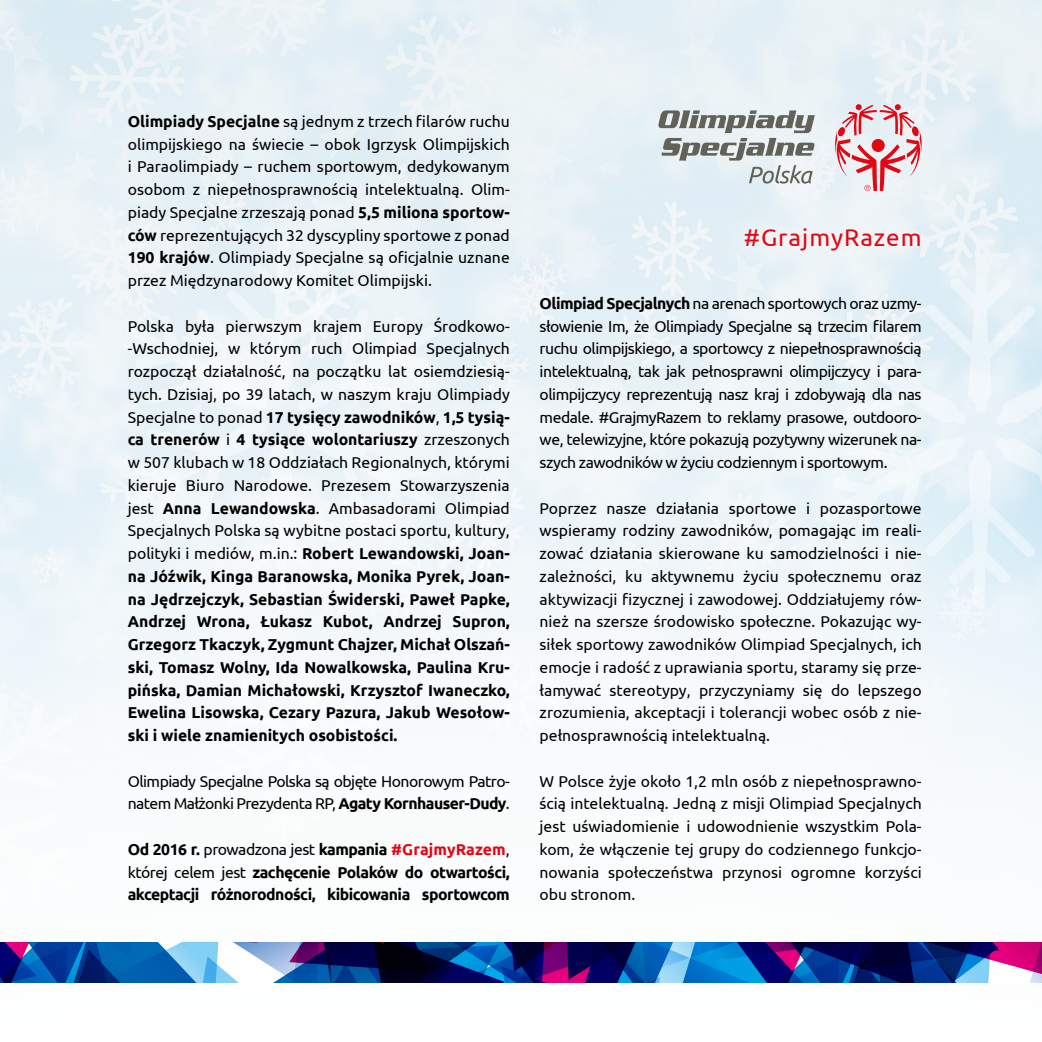
<style>
.page{position:relative;width:1042px;height:1042px;background:#fff}
.page>*{position:absolute;margin:0;border:0;box-sizing:border-box;transform-origin:0 0}
.t1{font:24.15px "Ubuntu";letter-spacing:.04em;color:#e30613}
.t2{font:15.75px/22.8px "Ubuntu";color:#000;text-align:justify}
.t3{font:700 15.75px/22.8px "Ubuntu";letter-spacing:-.03em;color:#000;text-align:justify}
.t4{font:15.75px/22.8px "Ubuntu";letter-spacing:-.035em;color:#000}
.s1{font-weight:700}
.s2{font-weight:400}
.s3{color:#e30613}
</style>
<div class="page">
<img style="left:0;top:0;width:1042px;height:983px">
<svg style="left:0;top:943px;width:1042px;height:39px;background:#2d4b93"></svg>
<svg style="left:834px;top:104px;width:87px;height:87px;background:#e7b7bd"></svg>
<svg style="left:658px;top:110px;width:157px;height:74px;background:#bec4c4"></svg>
<p class="t2" style="left:128px;top:109px;width:383px"><span class="s1">Olimpiady Specjalne</span> są jednym z trzech filarów ruchu olimpijskiego na świecie – obok Igrzysk Olimpijskich i Paraolimpiady – ruchem sportowym, dedykowanym osobom z niepełnosprawnością intelektualną. Olim&shy;piady Specjalne zrzeszają ponad <span class="s1">5,5 miliona sportow&shy;ców</span> reprezentujących 32 dyscypliny sportowe z ponad <span class="s1">190 krajów</span>. Olimpiady Specjalne są oficjalnie uznane przez Międzynarodowy Komitet Olimpijski.</p>
<p class="t3" style="left:128px;top:314px;width:383px"><span class="s2">Polska była pierwszym krajem Europy Środkowo--Wschodniej, w którym ruch Olimpiad Specjalnych rozpoczął działalność, na początku lat osiemdziesią&shy;tych. Dzisiaj, po 39 latach, w naszym kraju Olimpiady Specjalne to ponad</span> 17 tysięcy zawodników<span class="s2">,</span> 1,5 tysią&shy;ca trenerów <span class="s2">i</span> 4 tysiące wolontariuszy <span class="s2">zrzeszonych w 507 klubach w 18 Oddziałach Regionalnych, którymi kieruje Biuro Narodowe. Prezesem Stowarzyszenia jest</span> Anna Lewandowska<span class="s2">. Ambasadorami Olimpiad Specjalnych Polska są wybitne postaci sportu, kultury, polityki i mediów, m.in.:</span> Robert Lewandowski, Joan&shy;na Jóźwik, Kinga Baranowska, Monika Pyrek, Joan&shy;na Jędrzejczyk, Sebastian Świderski, Paweł Papke, Andrzej Wrona, Łukasz Kubot, Andrzej Supron, Grzegorz Tkaczyk, Zygmunt Chajzer, Michał Olszań&shy;ski, Tomasz Wolny, Ida Nowalkowska, Paulina Kru&shy;pińska, Damian Michałowski, Krzysztof Iwaneczko, Ewelina Lisowska, Cezary Pazura, Jakub Wesołow&shy;ski i wiele znamienitych osobistości.</p>
<p class="t4" style="left:128px;top:769px;width:383px">Olimpiady Specjalne Polska są objęte Honorowym Patro&shy;natem Małżonki Prezydenta RP, <span class="s1">Agaty Kornhauser-Dudy</span>.</p>
<p class="t3" style="left:128px;top:838px;width:383px">Od 2016 r. <span class="s2">prowadzona jest</span> kampania <span class="s3">#GrajmyRazem</span><span class="s2">, której celem jest</span> zachęcenie Polaków do otwartości, akceptacji różnorodności, kibicowania sportowcom</p>
<h1 class="t1" style="left:744px;top:222px;width:179px">#GrajmyRazem</h1>
<p class="t2" style="left:539px;top:291px;width:383px"><span class="s1">Olimpiad Specjalnych</span> na arenach sportowych oraz uzmy&shy;słowienie Im, że Olimpiady Specjalne są trzecim filarem ruchu olimpijskiego, a sportowcy z niepełnosprawnością intelektualną, tak jak pełnosprawni olimpijczycy i para&shy;olimpijczycy reprezentują nasz kraj i zdobywają dla nas medale. #GrajmyRazem to reklamy prasowe, outdooro&shy;we, telewizyjne, które pokazują pozytywny wizerunek na&shy;szych zawodników w życiu codziennym i sportowym.</p>
<p class="t2" style="left:539px;top:496px;width:383px">Poprzez nasze działania sportowe i pozasportowe wspieramy rodziny zawodników, pomagając im reali&shy;zować działania skierowane ku samodzielności i nie&shy;zależności, ku aktywnemu życiu społecznemu oraz aktywizacji fizycznej i zawodowej. Oddziałujemy rów&shy;nież na szersze środowisko społeczne. Pokazując wy&shy;siłek sportowy zawodników Olimpiad Specjalnych, ich emocje i radość z uprawiania sportu, staramy się prze&shy;łamywać stereotypy, przyczyniamy się do lepszego zrozumienia, akceptacji i tolerancji wobec osób z nie&shy;pełnosprawnością intelektualną.</p>
<p class="t2" style="left:539px;top:769px;width:383px">W Polsce żyje około 1,2 mln osób z niepełnosprawno&shy;ścią intelektualną. Jedną z misji Olimpiad Specjalnych jest uświadomienie i udowodnienie wszystkim Pola&shy;kom, że włączenie tej grupy do codziennego funkcjo&shy;nowania społeczeństwa przynosi ogromne korzyści obu stronom.</p>
</div>
